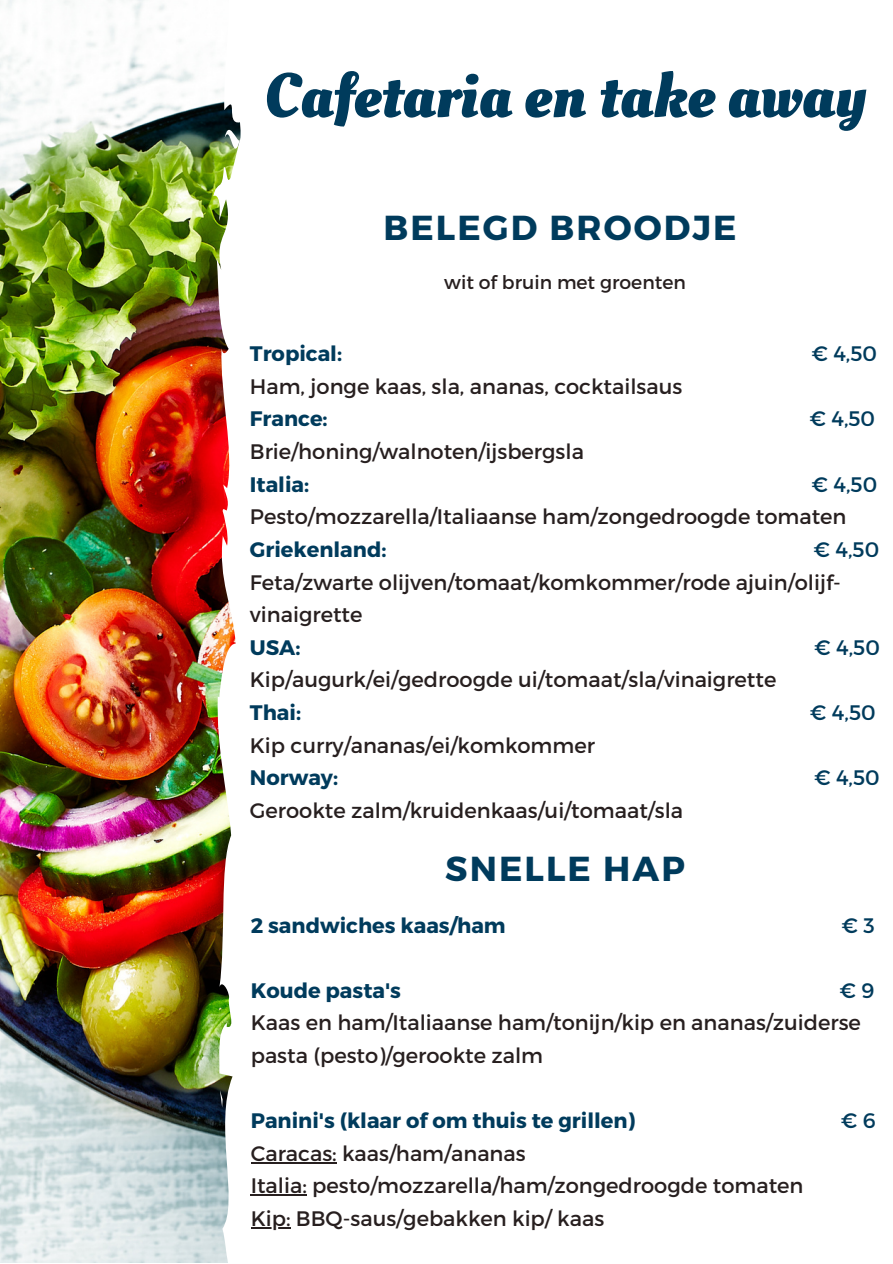
<style>
.page{position:relative;width:893px;height:1264px;background:#fff}
.page>*{position:absolute;margin:0;border:0;box-sizing:border-box;transform-origin:0 0}
.t1{font:700 62.4px "Oleo Script";color:#003b5c}
.t2{font:700 34.65px "Montserrat";letter-spacing:.06em;color:#003b5c}
.t3{font:21px/32.5px "Montserrat";color:#271f1f}
.t4{font:700 21px "Montserrat";color:#003b5c}
.t5{font:21px "Montserrat";color:#003b5c}
.t6{font:18.75px "Montserrat";color:#271f1f}
</style>
<div class="page">
<img style="left:0;top:0;width:213px;height:1262px">
<svg style="left:213px;top:63px;width:124px;height:1199px"></svg>
<svg style="left:220px;top:1090px;width:2px;height:17px"></svg>
<hr style="left:251px;top:1161px;width:85px;height:2px;background:#271f1f">
<hr style="left:251px;top:1194px;width:56px;height:1px;background:#271f1f">
<hr style="left:251px;top:1227px;width:39px;height:1px;background:#271f1f">
<h1 class="t1" style="left:264px;top:54px;width:603px">Cafetaria en take away</h1>
<h2 class="t2" style="left:383px;top:205px;width:354px">BELEGD BROODJE</h2>
<p class="t6" style="left:444px;top:270px;width:243px">wit of bruin met groenten</p>
<p class="t4" style="left:250px;top:340px;width:94px">Tropical:</p>
<p class="t5" style="left:811px;top:340px;width:67px">€ 4,50</p>
<p class="t3" style="left:250px;top:369px;width:434px">Ham, jonge kaas, sla, ananas, cocktailsaus</p>
<p class="t4" style="left:250px;top:405px;width:79px">France:</p>
<p class="t5" style="left:809px;top:405px;width:67px">€ 4,50</p>
<p class="t3" style="left:250px;top:434px;width:335px">Brie/honing/walnoten/ijsbergsla</p>
<p class="t4" style="left:250px;top:470px;width:61px">Italia:</p>
<p class="t5" style="left:811px;top:470px;width:67px">€ 4,50</p>
<p class="t3" style="left:250px;top:499px;width:598px">Pesto/mozzarella/Italiaanse ham/zongedroogde tomaten</p>
<p class="t4" style="left:250px;top:536px;width:138px">Griekenland:</p>
<p class="t5" style="left:813px;top:536px;width:67px">€ 4,50</p>
<p class="t3" style="left:250px;top:564px;width:592px">Feta/zwarte olijven/tomaat/komkommer/rode ajuin/olijf&shy;vinaigrette</p>
<p class="t4" style="left:250px;top:633px;width:52px">USA:</p>
<p class="t5" style="left:814px;top:633px;width:67px">€ 4,50</p>
<p class="t3" style="left:250px;top:662px;width:528px">Kip/augurk/ei/gedroogde ui/tomaat/sla/vinaigrette</p>
<p class="t4" style="left:250px;top:698px;width:53px">Thai:</p>
<p class="t5" style="left:809px;top:698px;width:67px">€ 4,50</p>
<p class="t3" style="left:250px;top:727px;width:346px">Kip curry/ananas/ei/komkommer</p>
<p class="t4" style="left:250px;top:764px;width:90px">Norway:</p>
<p class="t5" style="left:814px;top:764px;width:67px">€ 4,50</p>
<p class="t3" style="left:250px;top:793px;width:435px">Gerookte zalm/kruidenkaas/ui/tomaat/sla</p>
<h2 class="t2" style="left:445px;top:845px;width:241px">SNELLE HAP</h2>
<p class="t4" style="left:251px;top:911px;width:256px">2 sandwiches kaas/ham</p>
<p class="t5" style="left:841px;top:911px;width:35px">€ 3</p>
<p class="t4" style="left:251px;top:976px;width:152px">Koude pasta's</p>
<p class="t5" style="left:839px;top:976px;width:36px">€ 9</p>
<p class="t3" style="left:251px;top:1005px;width:611px">Kaas en ham/Italiaanse ham/tonijn/kip en ananas/zuiderse pasta (pesto)/gerookte zalm</p>
<p class="t4" style="left:251px;top:1107px;width:386px">Panini's (klaar of om thuis te grillen)</p>
<p class="t5" style="left:840px;top:1107px;width:36px">€ 6</p>
<p class="t3" style="left:251px;top:1135px;width:554px">Caracas: kaas/ham/ananas<br>Italia: pesto/mozzarella/ham/zongedroogde tomaten<br>Kip: BBQ-saus/gebakken kip/ kaas</p>
</div>
